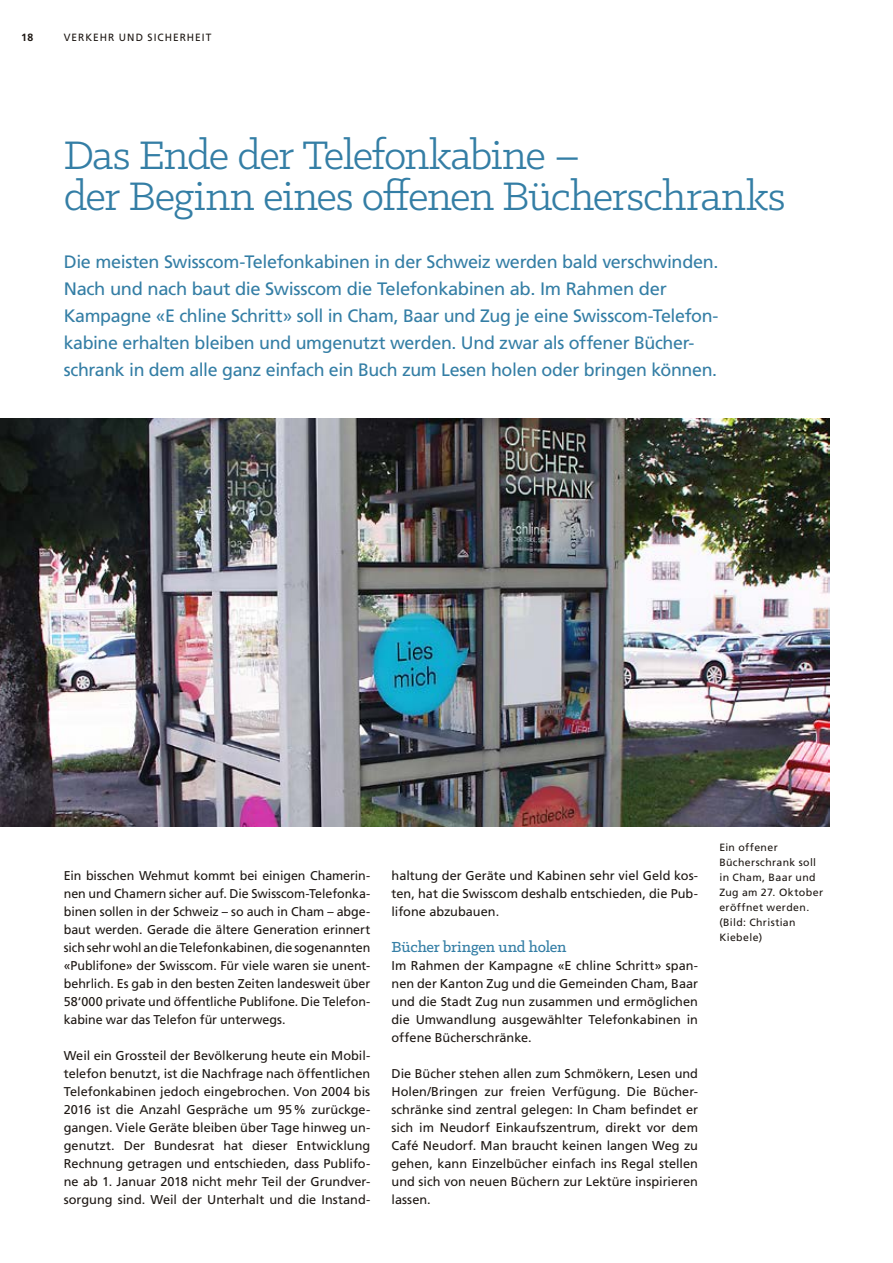
<style>
.page{position:relative;width:893px;height:1263px;background:#fff}
.page>*{position:absolute;margin:0;border:0;box-sizing:border-box;transform-origin:0 0}
.t1{font:45px/40.5px "Klinic Slab";letter-spacing:-.03em;color:#347ea5}
.t2{font:18px/27px "Frutiger LT Std";letter-spacing:-.02em;color:#347ea5}
.t3{font:500 16.5px "Klinic Slab";letter-spacing:-.015em;color:#347ea5}
.t4{font:12.75px/18px "Frutiger LT Std";color:#1e1814;text-align:justify}
.t5{font:10.5px/15px "Frutiger LT Std";letter-spacing:.04em;color:#1e1814}
.t6{font:700 10.5px "Frutiger LT Std";color:#1e1814}
</style>
<div class="page">
<img style="left:0;top:419px;width:829px;height:407px">
<p class="t6" style="left:21px;top:32px;width:13px">18</p>
<p class="t5" style="left:64px;top:30px;width:64px">Verkeh r und</p>
<p class="t5" style="left:148px;top:30px;width:13px">Sich</p>
<p class="t5" style="left:173px;top:30px;width:40px">erh eit</p>
<h1 class="t1" style="left:64px;top:134px;width:723px">Das Ende der Telefonkabine –<br>der Beginn eines offenen Bücherschranks</h1>
<p class="t2" style="left:64px;top:248px;width:656px">Die meisten Swisscom-Telefonkabinen in der Schweiz werden bald verschwinden.<br>Nach und nach baut die Swisscom die Telefonkabinen ab. Im Rahmen der -Kampagne «E chline Schritt» soll in Cham, Baar und Zug je eine Swisscom-Telefon&shy;kabine erhalten bleiben und umgenutzt werden. Und zwar als offener Bücher&shy;schrank in dem alle ganz einfach ein Buch zum Lesen holen oder bringen können.</p>
<p class="t4" style="left:64px;top:867px;width:308px">Ein bisschen Wehmut kommt bei einigen Chamerin&shy;nen und Chamern sicher auf. Die Swisscom-Telefonka&shy;binen sollen in der Schweiz – so auch in Cham – abge&shy;baut werden. Gerade die ältere Generation erinnert sich sehr wohl an die Telefonkabinen, die sogenannten «Publifone» der Swisscom. Für viele waren sie unent&shy;behrlich. Es gab in den besten Zeiten landesweit über 58‘000 private und öffentliche Publifone. Die Telefon&shy;kabine war das Telefon für unterwegs.</p>
<p class="t4" style="left:64px;top:1047px;width:308px">Weil ein Grossteil der Bevölkerung heute ein Mobil&shy;telefon benutzt, ist die Nachfrage nach öffentlichen Telefonkabinen jedoch eingebrochen. Von 2004 bis 2016 ist die Anzahl Gespräche um 95% zurückge&shy;gangen. Viele Geräte bleiben über Tage hinweg un&shy;genutzt. Der Bundesrat hat dieser Entwicklung Rechnung getragen und entschieden, dass Publifo&shy;ne ab 1. Januar 2018 nicht mehr Teil der Grundver&shy;sorgung sind. Weil der Unterhalt und die Instand-</p>
<p class="t4" style="left:392px;top:867px;width:308px">haltung der Geräte und Kabinen sehr viel Geld kos&shy;ten, hat die Swisscom deshalb entschieden, die Pub&shy;lifone abzubauen.</p>
<p class="t3" style="left:392px;top:936px;width:177px">Bücher bringen und holen</p>
<p class="t4" style="left:392px;top:957px;width:308px">Im Rahmen der Kampagne «E chline Schritt» span&shy;nen der Kanton Zug und die Gemeinden Cham, Baar und die Stadt Zug nun zusammen und ermöglichen die Umwandlung ausgewählter Telefonkabinen in offene Bücherschränke.</p>
<p class="t4" style="left:392px;top:1065px;width:308px">Die Bücher stehen allen zum Schmökern, Lesen und Holen/Bringen zur freien Verfügung. Die Bücher&shy;schränke sind zentral gelegen: In Cham befindet er sich im Neudorf Einkaufszentrum, direkt vor dem Café Neudorf. Man braucht keinen langen Weg zu gehen, kann Einzelbücher einfach ins Regal stellen und sich von neuen Büchern zur Lektüre inspirieren lassen.</p>
<p class="t5" style="left:719px;top:840px;width:106px">Ein offener<br>Bücherschrank soll in Cham, Baar und<br>Zug am 27. Oktober eröffnet werden. (Bild: Christian<br>Kiebele)</p>
</div>
